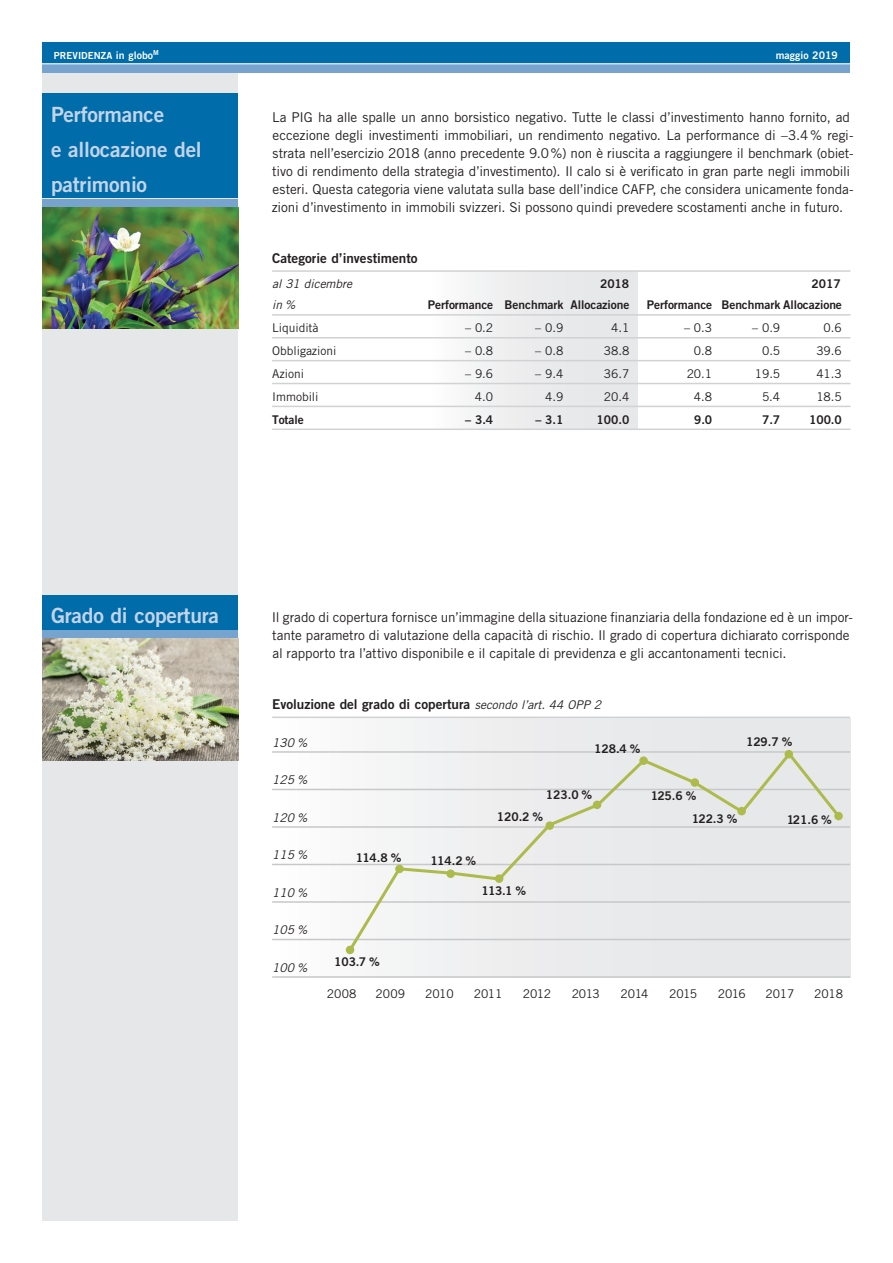
<style>
.page{position:relative;width:893px;height:1263px;background:#fff}
.page>*{position:absolute;margin:0;border:0;box-sizing:border-box;transform-origin:0 0}
.t1{font:21px/35.1px "Trade Gothic LT Std Bd 2";letter-spacing:-.01em;color:#c3d4e9}
.t2{font:13.5px/18px "Trade Gothic LT Std";letter-spacing:-.005em;color:#231f20}
.t3{font:13.5px "Trade Gothic LT Std Bd 2";color:#231f20}
.t4{font:12px "Trade Gothic LT Std";color:#231f20}
.t5{font:12px/23px "Trade Gothic LT Std Bd 2";letter-spacing:-.005em;color:#231f20}
.t6{font:italic 12px "Trade Gothic LT Std";letter-spacing:-.005em;color:#231f20}
.t7{font:10.5px "Trade Gothic LT Std Bd 2";letter-spacing:.005em;color:#fff}
.t8{font:9.75px "Trade Gothic LT Std Bd 2";letter-spacing:.005em;color:#fff}
.s1{font-size:10.5px}
.s2{font-family:"Trade Gothic LT Std";font-style:italic;font-size:12px}
</style>
<div class="page">
<div style="left:273px;top:718px;width:577px;height:259px;background:linear-gradient(to right,#f9f9fa,#e2e3e5)"></div>
<hr style="left:272px;top:716px;width:578px;height:2px;background:#d1d2d4">
<hr style="left:272px;top:751px;width:578px;height:2px;background:#c7c8ca">
<hr style="left:272px;top:789px;width:578px;height:1px;background:#c7c8ca">
<hr style="left:272px;top:826px;width:578px;height:2px;background:#c7c8ca">
<hr style="left:272px;top:864px;width:578px;height:1px;background:#c7c8ca">
<hr style="left:272px;top:901px;width:578px;height:2px;background:#c7c8ca">
<hr style="left:272px;top:939px;width:578px;height:1px;background:#c7c8ca">
<hr style="left:272px;top:976px;width:578px;height:2px;background:#c7c8ca">
<div style="left:43px;top:72px;width:195px;height:1148px;background:#e6e7e9"></div>
<div style="left:43px;top:43px;width:807px;height:21px;background:#006caa"></div>
<div style="left:43px;top:64px;width:807px;height:8px;background:#76a4ce"></div>
<hr style="left:21px;top:63px;width:851px;height:1px;background:#fff">
<div style="left:43px;top:595px;width:195px;height:34px;background:#006caa"></div>
<div style="left:43px;top:630px;width:195px;height:9px;background:#76a4ce"></div>
<div style="left:43px;top:94px;width:195px;height:34px;background:#006caa"></div>
<svg style="left:346px;top:749px;width:496px;height:205px"></svg>
<div style="left:43px;top:164px;width:195px;height:34px;background:#006caa"></div>
<div style="left:43px;top:129px;width:195px;height:34px;background:#006caa"></div>
<div style="left:43px;top:199px;width:195px;height:8px;background:#76a4ce"></div>
<div style="left:429px;top:272px;width:209px;height:158px;background:linear-gradient(to right,#f9f9f9,#e2e3e4)"></div>
<hr style="left:272px;top:270px;width:578px;height:2px;background:#d1d2d4">
<hr style="left:272px;top:314px;width:578px;height:2px;background:#d1d2d4">
<hr style="left:272px;top:337px;width:578px;height:1px;background:#d1d2d4">
<hr style="left:272px;top:360px;width:578px;height:1px;background:#d1d2d4">
<hr style="left:272px;top:383px;width:578px;height:1px;background:#d1d2d4">
<hr style="left:272px;top:406px;width:578px;height:1px;background:#d1d2d4">
<hr style="left:272px;top:428px;width:578px;height:2px;background:#d1d2d4">
<img style="left:43px;top:207px;width:195px;height:122px">
<img style="left:43px;top:639px;width:195px;height:121px">
<p class="t8" style="left:54px;top:49px;width:106px">PREVIDENZA <span class="s1">in globo</span><sup>M</sup></p>
<p class="t7" style="left:776px;top:49px;width:64px">maggio 2019</p>
<h1 class="t1" style="left:51px;top:96px;width:152px">Performance<br>e allocazione del patrimonio</h1>
<p class="t2" style="left:272px;top:108px;width:583px">La PIG ha alle spalle un anno borsistico negativo. Tutte le classi d’investimento hanno fornito, ad eccezione degli investimenti immobiliari, un rendimento negativo. La performance di –3.4% regi&shy;strata nell’esercizio 2018 (anno precedente 9.0%) non è riuscita a raggiungere il benchmark (obiet&shy;tivo di rendimento della strategia d’investimento). Il calo si è verificato in gran parte negli immobili esteri. Questa categoria viene valutata sulla base dell’indice CAFP, che considera unicamente fonda&shy;zioni d’investimento in immobili svizzeri. Si possono quindi prevedere scostamenti anche in futuro.</p>
<p class="t3" style="left:272px;top:250px;width:147px">Categorie d’investimento</p>
<p class="t6" style="left:272px;top:276px;width:81px">al 31 dicembre</p>
<p class="t5" style="left:600px;top:272px;width:31px">2018</p>
<p class="t5" style="left:811px;top:272px;width:31px">2017</p>
<p class="t6" style="left:272px;top:298px;width:25px">in %</p>
<p class="t5" style="left:428px;top:293px;width:203px">Performance Benchmark Allocazione</p>
<p class="t5" style="left:647px;top:293px;width:197px">Performance Benchmark Allocazione</p>
<p class="t4" style="left:272px;top:321px;width:48px">Liquidità</p>
<p class="t4" style="left:465px;top:321px;width:30px">– 0.2</p>
<p class="t4" style="left:535px;top:321px;width:30px">– 0.9</p>
<p class="t4" style="left:611px;top:321px;width:20px">4.1</p>
<p class="t4" style="left:684px;top:321px;width:30px">– 0.3</p>
<p class="t4" style="left:752px;top:321px;width:30px">– 0.9</p>
<p class="t4" style="left:824px;top:321px;width:20px">0.6</p>
<p class="t4" style="left:272px;top:344px;width:66px">Obbligazioni</p>
<p class="t4" style="left:465px;top:344px;width:30px">– 0.8</p>
<p class="t4" style="left:535px;top:344px;width:30px">– 0.8</p>
<p class="t4" style="left:604px;top:344px;width:27px">38.8</p>
<p class="t4" style="left:694px;top:344px;width:20px">0.8</p>
<p class="t4" style="left:762px;top:344px;width:20px">0.5</p>
<p class="t4" style="left:816px;top:344px;width:27px">39.6</p>
<p class="t4" style="left:272px;top:367px;width:33px">Azioni</p>
<p class="t4" style="left:465px;top:367px;width:30px">– 9.6</p>
<p class="t4" style="left:535px;top:367px;width:30px">– 9.4</p>
<p class="t4" style="left:604px;top:367px;width:27px">36.7</p>
<p class="t4" style="left:687px;top:367px;width:27px">20.1</p>
<p class="t4" style="left:755px;top:367px;width:27px">19.5</p>
<p class="t4" style="left:816px;top:367px;width:27px">41.3</p>
<p class="t4" style="left:272px;top:389px;width:48px">Immobili</p>
<p class="t4" style="left:475px;top:389px;width:20px">4.0</p>
<p class="t4" style="left:545px;top:389px;width:20px">4.9</p>
<p class="t4" style="left:604px;top:389px;width:27px">20.4</p>
<p class="t4" style="left:694px;top:389px;width:20px">4.8</p>
<p class="t4" style="left:762px;top:389px;width:20px">5.4</p>
<p class="t4" style="left:816px;top:389px;width:27px">18.5</p>
<p class="t5" style="left:272px;top:408px;width:33px">Totale</p>
<p class="t5" style="left:465px;top:408px;width:30px">– 3.4</p>
<p class="t5" style="left:535px;top:408px;width:30px">– 3.1</p>
<p class="t5" style="left:597px;top:408px;width:34px">100.0</p>
<p class="t5" style="left:694px;top:408px;width:20px">9.0</p>
<p class="t5" style="left:762px;top:408px;width:20px">7.7</p>
<p class="t5" style="left:809px;top:408px;width:34px">100.0</p>
<h1 class="t1" style="left:51px;top:598px;width:170px">Grado di copertura</h1>
<p class="t2" style="left:272px;top:607px;width:583px">Il grado di copertura fornisce un’immagine della situazione finanziaria della fondazione ed è un impor&shy;tante parametro di valutazione della capacità di rischio. Il grado di copertura dichiarato corrisponde al rapporto tra l’attivo disponibile e il capitale di previdenza e gli accantonamenti tecnici.</p>
<p class="t3" style="left:272px;top:696px;width:331px">Evoluzione del grado di copertura <span class="s2">secondo l’art. 44 OPP 2</span></p>
<p class="t6" style="left:272px;top:735px;width:37px">130 %</p>
<p class="t6" style="left:272px;top:773px;width:37px">125 %</p>
<p class="t6" style="left:272px;top:810px;width:37px">120 %</p>
<p class="t6" style="left:272px;top:848px;width:37px">115 %</p>
<p class="t6" style="left:272px;top:885px;width:37px">110 %</p>
<p class="t6" style="left:272px;top:923px;width:37px">105 %</p>
<p class="t6" style="left:272px;top:960px;width:37px">100 %</p>
<p class="t5" style="left:594px;top:737px;width:48px">128.4 %</p>
<p class="t5" style="left:546px;top:783px;width:48px">123.0 %</p>
<p class="t5" style="left:497px;top:805px;width:48px">120.2 %</p>
<p class="t5" style="left:356px;top:845px;width:47px">114.8 %</p>
<p class="t5" style="left:431px;top:849px;width:47px">114.2 %</p>
<p class="t5" style="left:481px;top:879px;width:46px">113.1 %</p>
<p class="t5" style="left:334px;top:950px;width:47px">103.7 %</p>
<p class="t5" style="left:746px;top:730px;width:48px">129.7 %</p>
<p class="t5" style="left:692px;top:784px;width:47px;text-indent:-41px">125.6 %<br>122.3 %</p>
<p class="t5" style="left:787px;top:808px;width:47px">121.6 %</p>
<p class="t4" style="left:327px;top:986px;width:31px">2008</p>
<p class="t4" style="left:376px;top:986px;width:31px">2009</p>
<p class="t4" style="left:425px;top:986px;width:30px">2010</p>
<p class="t4" style="left:474px;top:986px;width:30px">2011</p>
<p class="t4" style="left:523px;top:986px;width:30px">2012</p>
<p class="t4" style="left:572px;top:986px;width:30px">2013</p>
<p class="t4" style="left:669px;top:986px;width:30px">2015</p>
<p class="t4" style="left:718px;top:986px;width:29px">2016</p>
<p class="t4" style="left:765px;top:986px;width:31px">2017</p>
<p class="t4" style="left:814px;top:986px;width:31px">2018</p>
<p class="t4" style="left:621px;top:986px;width:29px">2014</p>
</div>
